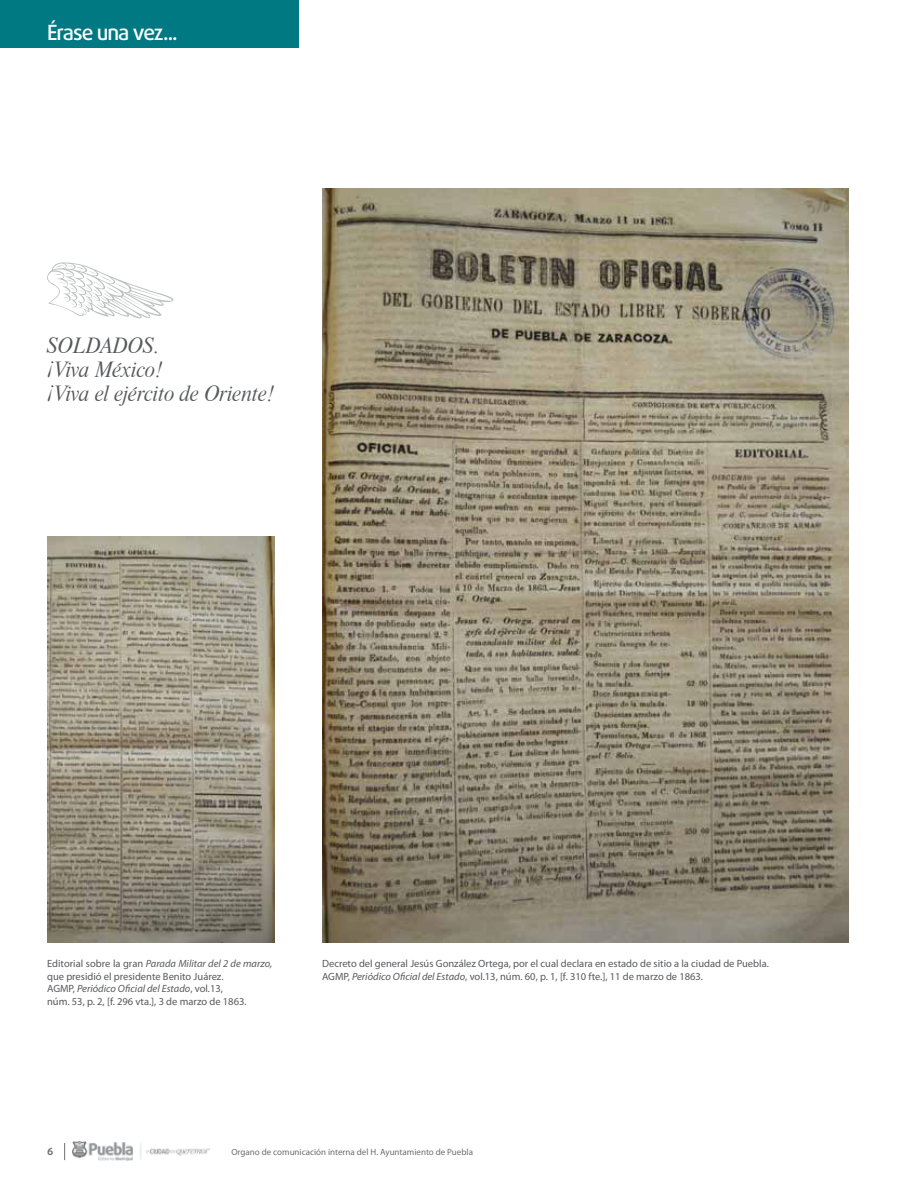
<style>
.page{position:relative;width:919px;height:1191px;background:#fff}
.page>*{position:absolute;margin:0;border:0;box-sizing:border-box;transform-origin:0 0}
.t1{font:21px/23.5px "Dutch 801 BT Italic Headline";color:#58595b}
.t2{font:500 21px "Daxline Pro";letter-spacing:-.05em;color:#fff}
.t3{font:10.5px/12.6px "Myriad Pro";color:#58595b}
.t4{font:700 10.5px "Daxline Pro";color:#6d6e71}
.t5{font:9px "Myriad Pro";color:#6d6e71}
.s1{font-style:italic}
</style>
<div class="page">
<svg style="left:64px;top:1143px;width:1px;height:17px"></svg>
<img style="left:73px;top:1141px;width:136px;height:19px">
<img style="left:322px;top:188px;width:526px;height:754px">
<div style="left:0;top:0;width:298px;height:47px;background:#007982"></div>
<img style="left:47px;top:536px;width:228px;height:406px">
<svg style="left:47px;top:262px;width:126px;height:56px"></svg>
<hr style="left:918px;top:0;width:1px;height:212px;background:#007982">
<h1 class="t2" style="left:47px;top:18px;width:132px">Érase una vez...</h1>
<h1 class="t1" style="left:47px;top:334px;width:229px">SOLDADOS.<br>¡Viva México!<br>¡Viva el ejército de Oriente!</h1>
<p class="t3" style="left:47px;top:957px;width:226px">Editorial sobre la gran <span class="s1">Parada Militar del 2 de marzo, </span>que presidió el presidente Benito Juárez.<br>AGMP, <span class="s1">Periódico Oficial del Estado</span>, vol.13,<br>núm. 53, p. 2, [f. 296 vta.], 3 de marzo de 1863.</p>
<p class="t3" style="left:322px;top:957px;width:448px">Decreto del general Jesús González Ortega, por el cual declara en estado de sitio a la ciudad de Puebla.<br>AGMP, <span class="s1">Periódico Oficial del Estado</span>, vol.13, núm. 60, p. 1, [f. 310 fte.], 11 de marzo de 1863.</p>
<p class="t4" style="left:47px;top:1144px;width:8px">6</p>
<p class="t5" style="left:231px;top:1146px;width:243px">Organo de comunicación interna del H. Ayuntamiento de Puebla</p>
</div>
